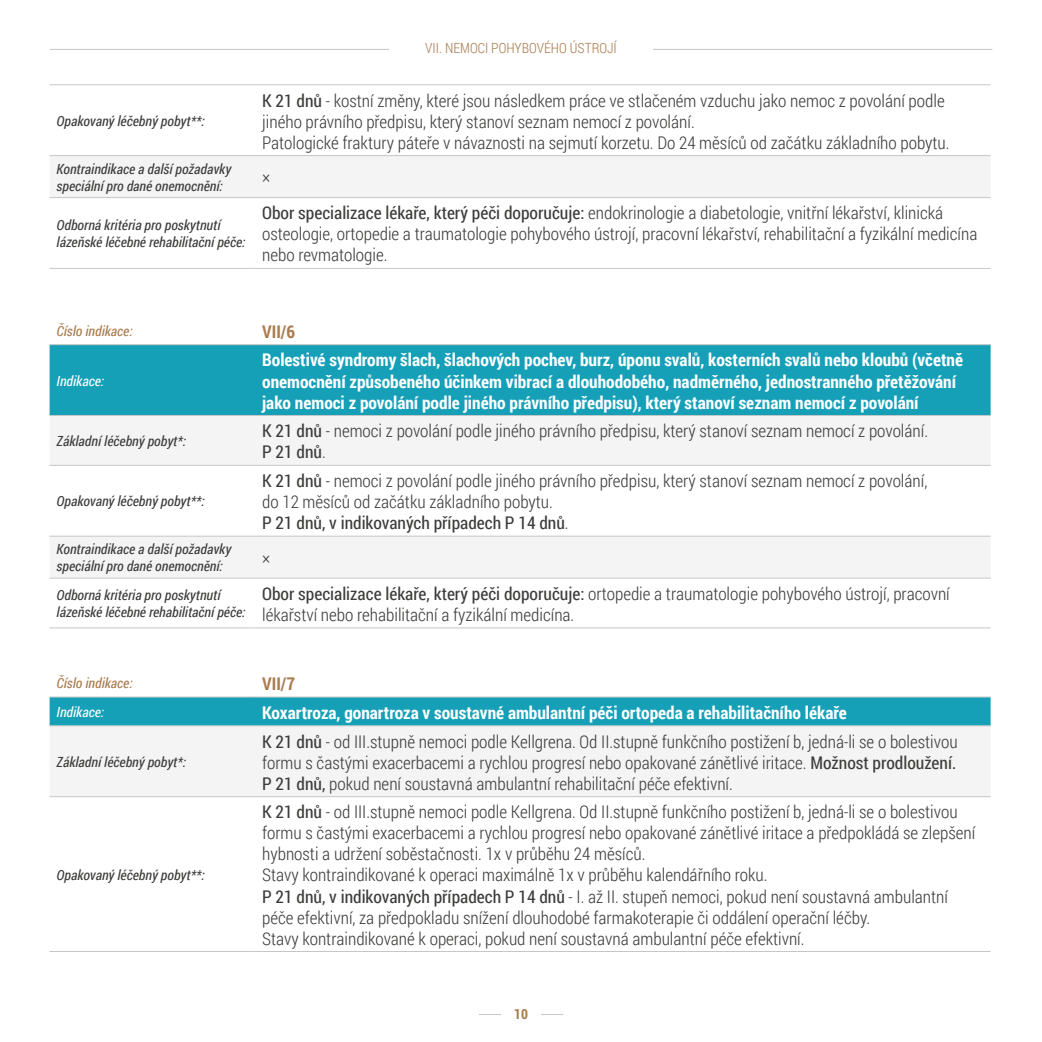
<style>
.page{position:relative;width:1042px;height:1042px;background:#fff}
.page>*{position:absolute;margin:0;border:0;box-sizing:border-box;transform-origin:0 0}
.t1{font:300 17.5px/21px "Roboto Condensed";color:#3c3c3b}
.t2{font:700 17.5px/21px "Roboto Condensed";color:#fff}
.t3{font:700 17.5px "Roboto Condensed";color:#a87c4f}
.t4{font:italic 14px/16.8px "Roboto Condensed";color:#3c3c3b}
.t5{font:italic 14px "Roboto Condensed";color:#a87c4f}
.t6{font:300 14px "Roboto Condensed";color:#a87c4f}
.t7{font:italic 14px "Roboto Condensed";color:#fff}
.t8{font:700 14px "Roboto Condensed";color:#a87c4f}
.s1{font-weight:400}
</style>
<div class="page">
<hr style="left:479px;top:1014px;width:84px;height:1px;background:#c6c6c6">
<div style="left:501px;top:993px;width:40px;height:26px;background:#fff"></div>
<div style="left:50px;top:345px;width:940px;height:70px;background:#15a0b8"></div>
<svg style="left:50px;top:416px;width:940px;height:162px;fill:#f4f4f4"></svg>
<hr style="left:50px;top:344px;width:205px;height:1px;background:#c6c6c6">
<hr style="left:255px;top:344px;width:735px;height:1px;background:#c6c6c6">
<hr style="left:50px;top:415px;width:205px;height:1px;background:#c6c6c6">
<hr style="left:255px;top:415px;width:735px;height:1px;background:#c6c6c6">
<hr style="left:50px;top:465px;width:205px;height:1px;background:#c6c6c6">
<hr style="left:255px;top:465px;width:735px;height:1px;background:#c6c6c6">
<hr style="left:50px;top:536px;width:205px;height:1px;background:#c6c6c6">
<hr style="left:255px;top:536px;width:735px;height:1px;background:#c6c6c6">
<hr style="left:50px;top:578px;width:205px;height:1px;background:#c6c6c6">
<hr style="left:255px;top:578px;width:735px;height:1px;background:#c6c6c6">
<hr style="left:50px;top:627px;width:205px;height:1px;background:#c6c6c6">
<hr style="left:255px;top:627px;width:735px;height:1px;background:#c6c6c6">
<div style="left:50px;top:697px;width:940px;height:28px;background:#15a0b8"></div>
<div style="left:50px;top:726px;width:940px;height:70px;background:#f4f4f4"></div>
<hr style="left:50px;top:696px;width:205px;height:1px;background:#c6c6c6">
<hr style="left:255px;top:696px;width:735px;height:1px;background:#c6c6c6">
<hr style="left:50px;top:725px;width:205px;height:1px;background:#c6c6c6">
<hr style="left:255px;top:725px;width:735px;height:1px;background:#c6c6c6">
<hr style="left:50px;top:796px;width:205px;height:1px;background:#c6c6c6">
<hr style="left:255px;top:796px;width:735px;height:1px;background:#c6c6c6">
<hr style="left:50px;top:951px;width:205px;height:1px;background:#c6c6c6">
<hr style="left:255px;top:951px;width:735px;height:1px;background:#c6c6c6">
<div style="left:50px;top:156px;width:940px;height:41px;background:#f4f4f4"></div>
<hr style="left:50px;top:84px;width:205px;height:1px;background:#c6c6c6">
<hr style="left:255px;top:84px;width:735px;height:1px;background:#c6c6c6">
<hr style="left:50px;top:155px;width:205px;height:1px;background:#c6c6c6">
<hr style="left:255px;top:155px;width:735px;height:1px;background:#c6c6c6">
<hr style="left:50px;top:197px;width:205px;height:1px;background:#c6c6c6">
<hr style="left:255px;top:197px;width:735px;height:1px;background:#c6c6c6">
<hr style="left:50px;top:268px;width:205px;height:1px;background:#c6c6c6">
<hr style="left:255px;top:268px;width:735px;height:1px;background:#c6c6c6">
<hr style="left:50px;top:49px;width:942px;height:1px;background:#c6c6c6">
<div style="left:389px;top:30px;width:264px;height:32px;background:#fff"></div>
<p class="t4" style="left:57px;top:112px;width:149px">Opakovaný léčebný pobyt**:</p>
<p class="t6" style="left:425px;top:39px;width:193px">VII. NEMOCI POHYBOVÉHO ÚSTROJÍ</p>
<p class="t1" style="left:262px;top:89px;width:689px"><span class="s1">K 21 dnů</span> - kostní změny, které jsou následkem práce ve stlačeném vzduchu jako nemoc z povolání podle jiného právního předpisu, který stanoví seznam nemocí z povolání.<br>Patologické fraktury páteře v návaznosti na sejmutí korzetu. Do 24 měsíců od začátku základního pobytu.</p>
<p class="t4" style="left:57px;top:160px;width:176px">Kontraindikace a další požadavky speciální pro dané onemocnění:</p>
<p class="t1" style="left:262px;top:167px;width:10px">×</p>
<p class="t4" style="left:57px;top:216px;width:190px">Odborná kritéria pro poskytnutí lázeňské léčebné rehabilitační péče:</p>
<p class="t1" style="left:262px;top:202px;width:717px"><span class="s1">Obor specializace lékaře, který péči doporučuje:</span> endokrinologie a diabetologie, vnitřní lékařství, klinická osteologie, ortopedie a traumatologie pohybového ústrojí, pracovní lékařství, rehabilitační a fyzikální medicína nebo revmatologie.</p>
<p class="t5" style="left:57px;top:321px;width:78px">Číslo indikace:</p>
<p class="t3" style="left:262px;top:319px;width:35px">VII/6</p>
<p class="t7" style="left:57px;top:371px;width:49px">Indikace:</p>
<p class="t2" style="left:262px;top:349px;width:702px">Bolestivé syndromy šlach, šlachových pochev, burz, úponu svalů, kosterních svalů nebo kloubů (včetně onemocnění způsobeného účinkem vibrací a dlouhodobého, nadměrného, jednostranného přetěžování jako nemoci z povolání podle jiného právního předpisu), který stanoví seznam nemocí z povolání</p>
<p class="t4" style="left:57px;top:432px;width:131px">Základní léčebný pobyt*:</p>
<p class="t1" style="left:262px;top:420px;width:667px"><span class="s1">K 21 dnů</span> - nemoci z povolání podle jiného právního předpisu, který stanoví seznam nemocí z povolání.<br><span class="s1">P 21 dnů</span>.</p>
<p class="t4" style="left:57px;top:492px;width:149px">Opakovaný léčebný pobyt**:</p>
<p class="t1" style="left:262px;top:470px;width:667px"><span class="s1">K 21 dnů</span> - nemoci z povolání podle jiného právního předpisu, který stanoví seznam nemocí z povolání, do 12 měsíců od začátku základního pobytu.<br><span class="s1">P 21 dnů, v indikovaných případech P 14 dnů</span>.</p>
<p class="t4" style="left:57px;top:540px;width:176px">Kontraindikace a další požadavky speciální pro dané onemocnění:</p>
<p class="t1" style="left:262px;top:547px;width:10px">×</p>
<p class="t4" style="left:57px;top:586px;width:190px">Odborná kritéria pro poskytnutí lázeňské léčebné rehabilitační péče:</p>
<p class="t1" style="left:262px;top:582px;width:689px"><span class="s1">Obor specializace lékaře, který péči doporučuje:</span> ortopedie a traumatologie pohybového ústrojí, pracovní lékařství nebo rehabilitační a fyzikální medicína.</p>
<p class="t5" style="left:57px;top:673px;width:78px">Číslo indikace:</p>
<p class="t3" style="left:262px;top:671px;width:35px">VII/7</p>
<p class="t7" style="left:57px;top:702px;width:49px">Indikace:</p>
<p class="t2" style="left:262px;top:701px;width:586px">Koxartroza, gonartroza v soustavné ambulantní péči ortopeda a rehabilitačního lékaře</p>
<p class="t4" style="left:57px;top:753px;width:131px">Základní léčebný pobyt*:</p>
<p class="t1" style="left:262px;top:730px;width:697px;text-align:justify"><span class="s1">K 21 dnů</span> - od III.stupně nemoci podle Kellgrena. Od II.stupně funkčního postižení b, jedná-li se o bolestivou formu s častými exacerbacemi a rychlou progresí nebo opakované zánětlivé iritace. <span class="s1">Možnost prodloužení.<br>P 21 dnů,</span> pokud není soustavná ambulantní rehabilitační péče efektivní.</p>
<p class="t4" style="left:57px;top:866px;width:149px">Opakovaný léčebný pobyt**:</p>
<p class="t1" style="left:262px;top:801px;width:715px"><span class="s1">K 21 dnů</span> - od III.stupně nemoci podle Kellgrena. Od II.stupně funkčního postižení b, jedná-li se o bolestivou formu s častými exacerbacemi a rychlou progresí nebo opakované zánětlivé iritace a předpokládá se zlepšení hybnosti a udržení soběstačnosti. 1x v průběhu 24 měsíců.<br>Stavy kontraindikované k operaci maximálně 1x v průběhu kalendářního roku.<br><span class="s1">P 21 dnů, v indikovaných případech P 14 dnů</span> - I. až II. stupeň nemoci, pokud není soustavná ambulantní péče efektivní, za předpokladu snížení dlouhodobé farmakoterapie či oddálení operační léčby.<br>Stavy kontraindikované k operaci, pokud není soustavná ambulantní péče efektivní.</p>
<p class="t8" style="left:514px;top:1004px;width:15px">10</p>
</div>
